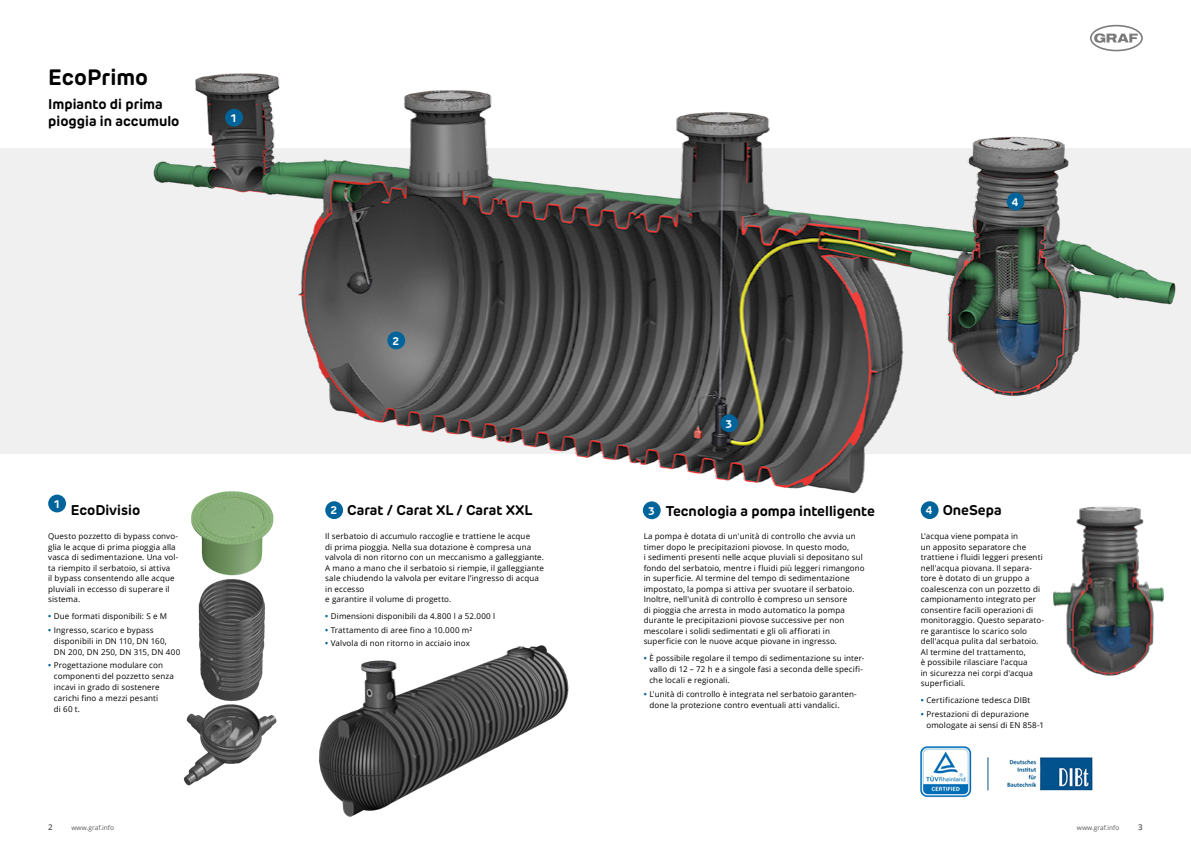
<style>
.page{position:relative;width:1191px;height:842px;background:#fff}
.page>*{position:absolute;margin:0;border:0;box-sizing:border-box;transform-origin:0 0}
.t1{font:700 22px "New Rubrik Edge";color:#000}
.t2{font:700 14px/16.8px "New Rubrik Edge";color:#000}
.t3{font:700 11px "New Rubrik Edge";color:#fff}
.t4{font:8px/10.5px "Open Sans";letter-spacing:.015em;color:#000}
.t5{font:600 8px "Open Sans";color:#575756}
.t6{font:6.5px "Open Sans";color:#575756}
.s1{font-weight:700;color:#00649c}
.s2{font-size:11px;color:#fff}
</style>
<div class="page">
<svg style="left:1090px;top:25px;width:52px;height:26px"></svg>
<div style="left:0;top:148px;width:1191px;height:305px;background:#f0f0f0"></div>
<img style="left:920px;top:746px;width:52px;height:52px">
<img style="left:319px;top:645px;width:250px;height:172px">
<img style="left:987px;top:757px;width:106px;height:34px">
<img style="left:183px;top:531px;width:94px;height:255px">
<img style="left:130px;top:73px;width:1053px;height:458px">
<div style="left:920px;top:501px;width:18px;height:18px;background:#00649c;border-radius:50%"></div>
<div style="left:643px;top:501px;width:17px;height:18px;background:#00649c;border-radius:50%"></div>
<div style="left:325px;top:501px;width:18px;height:18px;background:#00649c;border-radius:50%"></div>
<div style="left:48px;top:495px;width:18px;height:17px;background:#00649c;border-radius:50%"></div>
<div style="left:387px;top:332px;width:18px;height:17px;background:#00649c;border-radius:50%"></div>
<div style="left:225px;top:109px;width:18px;height:18px;background:#00649c;border-radius:50%"></div>
<div style="left:720px;top:414px;width:18px;height:18px;background:#00649c;border-radius:50%"></div>
<div style="left:1006px;top:193px;width:18px;height:17px;background:#00649c;border-radius:50%"></div>
<img style="left:1045px;top:490px;width:120px;height:186px">
<h1 class="t1" style="left:48px;top:64px;width:101px">EcoPrimo</h1>
<h2 class="t2" style="left:48px;top:95px;width:133px">Impianto di prima pioggia in accumulo</h2>
<h3 class="t3" style="left:230px;top:111px;width:8px">1</h3>
<h3 class="t3" style="left:53px;top:497px;width:8px">1</h3>
<h2 class="t2" style="left:71px;top:502px;width:71px">EcoDivisio</h2>
<p class="t4" style="left:48px;top:531px;width:132px">Questo pozzetto di bypass convo&shy;glia le acque di prima pioggia alla vasca di sedimentazione. Una vol&shy;ta riempito il serbatoio, si attiva<br>il bypass consentendo alle acque pluviali in eccesso di superare il sistema.</p>
<p class="t4" style="left:48px;top:610px;width:120px"><span class="s1">•</span> Due formati disponibili: S e M</p>
<p class="t4" style="left:54px;top:624px;width:128px;line-height:11px;text-indent:-6px"><span class="s1">•</span> Ingresso, scarico e bypass disponibili in DN 110, DN 160,<br>DN 200, DN 250, DN 315, DN 400</p>
<p class="t4" style="left:54px;top:660px;width:122px;line-height:11px;text-indent:-6px"><span class="s1">•</span> Progettazione modulare con componenti del pozzetto senza incavi in grado di sostenere carichi fino a mezzi pesanti<br>di 60 t.</p>
<h3 class="t3" style="left:1011px;top:195px;width:8px">4</h3>
<h3 class="t3" style="left:392px;top:334px;width:8px">2</h3>
<h3 class="t3" style="left:725px;top:417px;width:8px">3</h3>
<h2 class="t2" style="left:347px;top:502px;width:187px">Carat / Carat XL / Carat XXL</h2>
<h3 class="t3" style="left:330px;top:504px;width:8px">2</h3>
<h3 class="t3" style="left:648px;top:504px;width:8px">3</h3>
<h2 class="t2" style="left:926px;top:502px;width:77px"><span class="s2">4</span> OneSepa</h2>
<h2 class="t2" style="left:665px;top:502px;width:211px">Tecnologia a pompa intelligente</h2>
<p class="t4" style="left:325px;top:531px;width:220px">Il serbatoio di accumulo raccoglie e trattiene le acque<br>di prima pioggia. Nella sua dotazione è compresa una valvola di non ritorno con un meccanismo a galleggiante.<br>A mano a mano che il serbatoio si riempie, il galleggiante sale chiudendo la valvola per evitare l’ingresso di acqua in eccesso<br>e garantire il volume di progetto.</p>
<p class="t4" style="left:325px;top:610px;width:171px"><span class="s1">•</span> Dimensioni disponibili da 4.800 l a 52.000 l</p>
<p class="t4" style="left:325px;top:624px;width:149px"><span class="s1">•</span> Trattamento di aree fino a 10.000 m²</p>
<p class="t4" style="left:325px;top:638px;width:146px"><span class="s1">•</span> Valvola di non ritorno in acciaio inox</p>
<p class="t4" style="left:643px;top:531px;width:222px">La pompa è dotata di un'unità di controllo che avvia un timer dopo le precipitazioni piovose. In questo modo,<br>i sedimenti presenti nelle acque pluviali si depositano sul fondo del serbatoio, mentre i fluidi più leggeri rimangono in superficie. Al termine del tempo di sedimentazione impostato, la pompa si attiva per svuotare il serbatoio.<br>Inoltre, nell'unità di controllo è compreso un sensore<br>di pioggia che arresta in modo automatico la pompa durante le precipitazioni piovose successive per non mescolare i solidi sedimentati e gli oli affiorati in superficie con le nuove acque piovane in ingresso.</p>
<p class="t4" style="left:649px;top:652px;width:216px;line-height:11px;text-indent:-6px"><span class="s1">•</span> È possibile regolare il tempo di sedimentazione su inter&shy;vallo di 12 – 72 h e a singole fasi a seconda delle specifi&shy;che locali e regionali.</p>
<p class="t4" style="left:649px;top:688px;width:209px;line-height:11px;text-indent:-6px"><span class="s1">•</span> L'unità di controllo è integrata nel serbatoio garanten&shy;done la protezione contro eventuali atti vandalici.</p>
<p class="t4" style="left:920px;top:531px;width:125px">L'acqua viene pompata in<br>un apposito separatore che trattiene i fluidi leggeri presenti nell'acqua piovana. Il separa&shy;tore è dotato di un gruppo a coalescenza con un pozzetto di campionamento integrato per consentire facili operazioni di monitoraggio. Questo separato&shy;re garantisce lo scarico solo dell'acqua pulita dal serbatoio.<br>Al termine del trattamento,<br>è possibile rilasciare l'acqua<br>in sicurezza nei corpi d'acqua superficiali.</p>
<p class="t4" style="left:920px;top:694px;width:111px"><span class="s1">•</span> Certificazione tedesca DIBt</p>
<p class="t4" style="left:926px;top:708px;width:119px;line-height:11px;text-indent:-6px"><span class="s1">•</span> Prestazioni di depurazione omologate ai sensi di EN 858-1</p>
<p class="t5" style="left:48px;top:822px;width:6px">2</p>
<p class="t6" style="left:72px;top:823px;width:44px">www.graf.info</p>
<p class="t6" style="left:1077px;top:823px;width:44px">www.graf.info</p>
<p class="t5" style="left:1138px;top:822px;width:6px">3</p>
</div>
